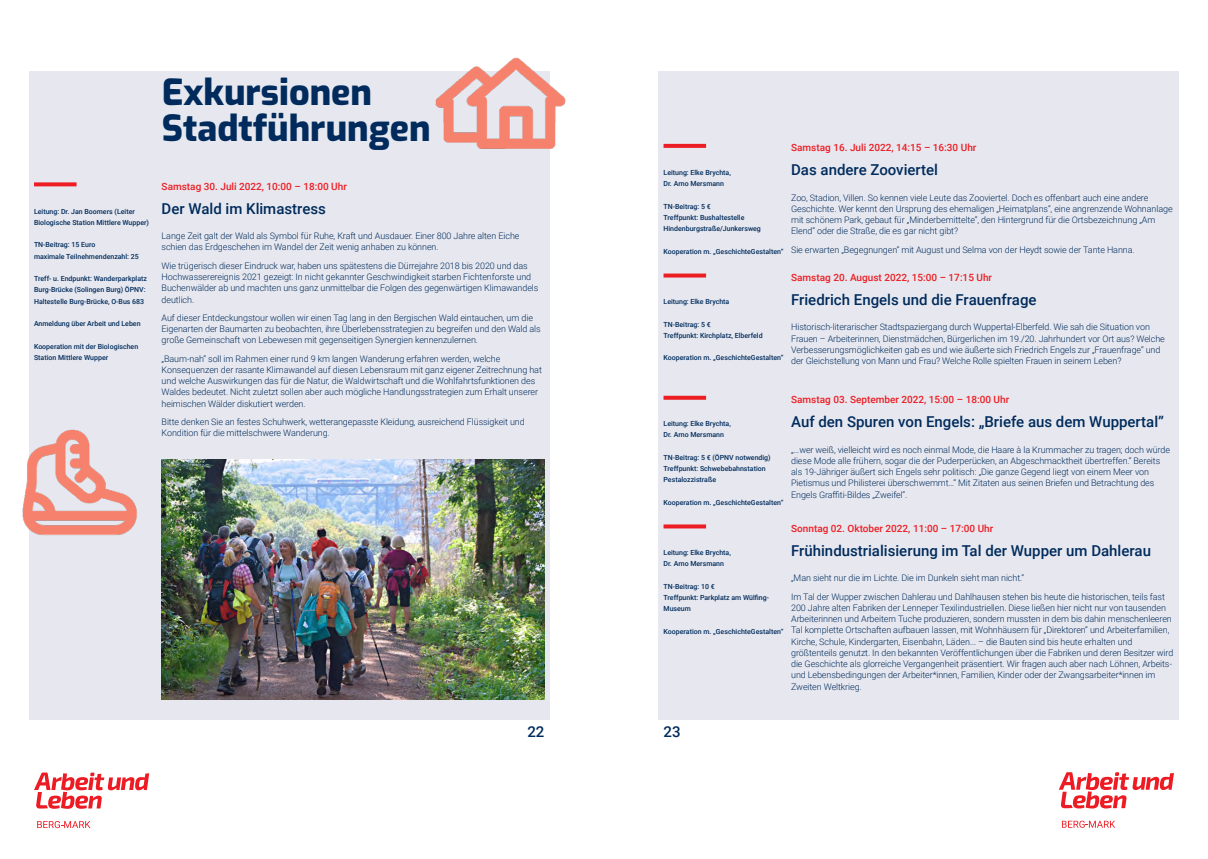
<style>
.page{position:relative;width:1208px;height:859px;background:#fff}
.page>*{position:absolute;margin:0;border:0;box-sizing:border-box;transform-origin:0 0}
.t1{font:800 36px/36px "Exo";color:#002b5c}
.t2{font:500 15px "Roboto";color:#002b5c}
.t3{font:500 10px "Roboto";color:#ed1d24}
.t4{font:300 9px/11.2px "Roboto";letter-spacing:-.01em;color:#002b5c}
.t5{font:500 7px/11.2px "Roboto";color:#002b5c}
</style>
<div class="page">
<svg style="left:1058px;top:772px;width:116px;height:36px"></svg>
<svg style="left:1062px;top:821px;width:53px;height:7px"></svg>
<div style="left:658px;top:71px;width:520px;height:649px;background:#e7e8ef"></div>
<div style="left:29px;top:71px;width:520px;height:649px;background:#e7e8ef"></div>
<svg style="left:34px;top:772px;width:115px;height:37px"></svg>
<svg style="left:37px;top:821px;width:53px;height:7px"></svg>
<svg style="left:663px;top:144px;width:43px;height:4px"></svg>
<svg style="left:34px;top:182px;width:43px;height:4px"></svg>
<img style="left:22px;top:429px;width:115px;height:107px">
<svg style="left:663px;top:274px;width:43px;height:4px"></svg>
<svg style="left:663px;top:396px;width:43px;height:4px"></svg>
<svg style="left:663px;top:524px;width:43px;height:4px"></svg>
<img style="left:435px;top:57px;width:131px;height:113px">
<img style="left:162px;top:460px;width:382px;height:239px">
<p class="t5" style="left:34px;top:205px;width:117px">Leitung: Dr. Jan Boomers (Leiter<br>Biologische Station Mittlere Wupper)</p>
<p class="t5" style="left:34px;top:239px;width:106px">TN-Beitrag: 15 Euro<br>maximale Teilnehmendenzahl: 25</p>
<p class="t5" style="left:34px;top:273px;width:114px">Treff- u. Endpunkt: Wanderparkplatz<br>Burg-Brücke (Solingen Burg) ÖPNV:<br>Haltestelle Burg-Brücke, O-Bus 683</p>
<p class="t5" style="left:34px;top:318px;width:108px">Anmeldung über Arbeit und Leben</p>
<p class="t5" style="left:34px;top:340px;width:106px">Kooperation mit der Biologischen<br>Station Mittlere Wupper</p>
<h1 class="t1" style="left:162px;top:73px;width:270px">Exkursionen<br>Stadtführungen</h1>
<p class="t3" style="left:162px;top:179px;width:187px">Samstag 30. Juli 2022, 10:00 – 18:00 Uhr</p>
<h2 class="t2" style="left:162px;top:198px;width:166px">Der Wald im Klimastress</h2>
<p class="t4" style="left:162px;top:230px;width:359px">Lange Zeit galt der Wald als Symbol für Ruhe, Kraft und Ausdauer. Einer 800 Jahre alten Eiche schien das Erdgeschehen im Wandel der Zeit wenig anhaben zu können.</p>
<p class="t4" style="left:162px;top:260px;width:378px">Wie trügerisch dieser Eindruck war, haben uns spätestens die Dürrejahre 2018 bis 2020 und das Hochwasserereignis 2021 gezeigt: In nicht gekannter Geschwindigkeit starben Fichtenforste und Buchenwälder ab und machten uns ganz unmittelbar die Folgen des gegenwärtigen Klimawandels deutlich.</p>
<p class="t4" style="left:162px;top:312px;width:380px">Auf dieser Entdeckungstour wollen wir einen Tag lang in den Bergischen Wald eintauchen, um die<br>Eigenarten der Baumarten zu beobachten, ihre Überlebensstrategien zu begreifen und den Wald als große Gemeinschaft von Lebewesen mit gegenseitigen Synergien kennenzulernen.</p>
<p class="t4" style="left:162px;top:353px;width:382px">„Baum-nah“ soll im Rahmen einer rund 9 km langen Wanderung erfahren werden, welche Konsequenzen der rasante Klimawandel auf diesen Lebensraum mit ganz eigener Zeitrechnung hat und welche Auswirkungen das für die Natur, die Waldwirtschaft und die Wohlfahrtsfunktionen des Waldes bedeutet. Nicht zuletzt sollen aber auch mögliche Handlungsstrategien zum Erhalt unserer heimischen Wälder diskutiert werden.</p>
<p class="t4" style="left:162px;top:416px;width:365px">Bitte denken Sie an festes Schuhwerk, wetterangepasste Kleidung, ausreichend Flüssigkeit und<br>Kondition für die mittelschwere Wanderung.</p>
<p class="t5" style="left:663px;top:167px;width:69px">Leitung: Elke Brychta,<br>Dr. Arno Mersmann</p>
<p class="t5" style="left:663px;top:201px;width:99px">TN-Beitrag: 5 €<br>Treffpunkt: Bushaltestelle<br>Hindenburgstraße/Junkersweg</p>
<p class="t5" style="left:663px;top:246px;width:121px">Kooperation m. „GeschichteGestalten“</p>
<p class="t3" style="left:791px;top:141px;width:187px">Samstag 16. Juli 2022, 14:15 – 16:30 Uhr</p>
<h2 class="t2" style="left:791px;top:160px;width:148px">Das andere Zooviertel</h2>
<p class="t4" style="left:791px;top:192px;width:383px">Zoo, Stadion, Villen. So kennen viele Leute das Zooviertel. Doch es offenbart auch eine andere Geschichte. Wer kennt den Ursprung des ehemaligen „Heimatplans“, eine angrenzende Wohnanlage mit schönem Park, gebaut für „Minderbemittelte“, den Hintergrund für die Ortsbezeichnung „Am Elend“ oder die Straße, die es gar nicht gibt?</p>
<p class="t4" style="left:791px;top:244px;width:345px">Sie erwarten „Begegnungen“ mit August und Selma von der Heydt sowie der Tante Hanna.</p>
<p class="t3" style="left:791px;top:270px;width:202px">Samstag 20. August 2022, 15:00 – 17:15 Uhr</p>
<h2 class="t2" style="left:791px;top:289px;width:247px">Friedrich Engels und die Frauenfrage</h2>
<p class="t4" style="left:791px;top:321px;width:375px">Historisch-literarischer Stadtspaziergang durch Wuppertal-Elberfeld. Wie sah die Situation von Frauen – Arbeiterinnen, Dienstmädchen, Bürgerlichen im 19./20. Jahrhundert vor Ort aus? Welche Verbesserungsmöglichkeiten gab es und wie äußerte sich Friedrich Engels zur „Frauenfrage“ und der Gleichstellung von Mann und Frau? Welche Rolle spielten Frauen in seinem Leben?</p>
<p class="t5" style="left:663px;top:296px;width:67px">Leitung: Elke Brychta</p>
<p class="t5" style="left:663px;top:318px;width:101px">TN-Beitrag: 5 €<br>Treffpunkt: Kirchplatz, Elberfeld</p>
<p class="t5" style="left:663px;top:352px;width:121px">Kooperation m. „GeschichteGestalten“</p>
<p class="t3" style="left:791px;top:393px;width:219px">Samstag 03. September 2022, 15:00 – 18:00 Uhr</p>
<h2 class="t2" style="left:791px;top:411px;width:374px">Auf den Spuren von Engels: „Briefe aus dem Wuppertal”</h2>
<p class="t4" style="left:791px;top:443px;width:380px">„…wer weiß, vielleicht wird es noch einmal Mode, die Haare à la Krummacher zu tragen; doch würde diese Mode alle frühern, sogar die der Puderperücken, an Abgeschmacktheit übertreffen.“ Bereits als 19-Jähriger äußert sich Engels sehr politisch: „Die ganze Gegend liegt von einem Meer von Pietismus und Philisterei überschwemmt…“ Mit Zitaten aus seinen Briefen und Betrachtung des Engels Graffiti-Bildes „Zweifel“.</p>
<p class="t5" style="left:663px;top:418px;width:69px">Leitung: Elke Brychta,<br>Dr. Arno Mersmann</p>
<p class="t5" style="left:663px;top:452px;width:109px">TN-Beitrag: 5 € (ÖPNV notwendig)<br>Treffpunkt: Schwebebahnstation<br>Pestalozzistraße</p>
<p class="t5" style="left:663px;top:497px;width:121px">Kooperation m. „GeschichteGestalten“</p>
<p class="t3" style="left:791px;top:521px;width:204px">Sonntag 02. Oktober 2022, 11:00 – 17:00 Uhr</p>
<h2 class="t2" style="left:791px;top:540px;width:361px">Frühindustrialisierung im Tal der Wupper um Dahlerau</h2>
<p class="t4" style="left:791px;top:569px;width:375px;line-height:18.3px">„Man sieht nur die im Lichte. Die im Dunkeln sieht man nicht.“<br>Im Tal der Wupper zwischen Dahlerau und Dahlhausen stehen bis heute die historischen, teils fast</p>
<p class="t4" style="left:791px;top:602px;width:384px">200 Jahre alten Fabriken der Lenneper Texilindustriellen. Diese ließen hier nicht nur von tausenden Arbeiterinnen und Arbeitern Tuche produzieren, sondern mussten in dem bis dahin menschenleeren Tal komplette Ortschaften aufbauen lassen, mit Wohnhäusern für „Direktoren“ und Arbeiterfamilien, Kirche, Schule, Kindergarten, Eisenbahn, Läden... – die Bauten sind bis heute erhalten und größtenteils genutzt. In den bekannten Veröffentlichungen über die Fabriken und deren Besitzer wird die Geschichte als glorreiche Vergangenheit präsentiert. Wir fragen auch aber nach Löhnen, Arbeits&shy;und Lebensbedingungen der Arbeiter*innen, Familien, Kinder oder der Zwangsarbeiter*innen im Zweiten Weltkrieg.</p>
<p class="t5" style="left:663px;top:547px;width:69px">Leitung: Elke Brychta,<br>Dr. Arno Mersmann</p>
<p class="t5" style="left:663px;top:580px;width:107px">TN-Beitrag: 10 €<br>Treffpunkt: Parkplatz am Wülfing-<br>Museum</p>
<p class="t5" style="left:663px;top:625px;width:121px">Kooperation m. „GeschichteGestalten“</p>
<h2 class="t2" style="left:527px;top:721px;width:19px">22</h2>
<h2 class="t2" style="left:663px;top:721px;width:19px">23</h2>
</div>
